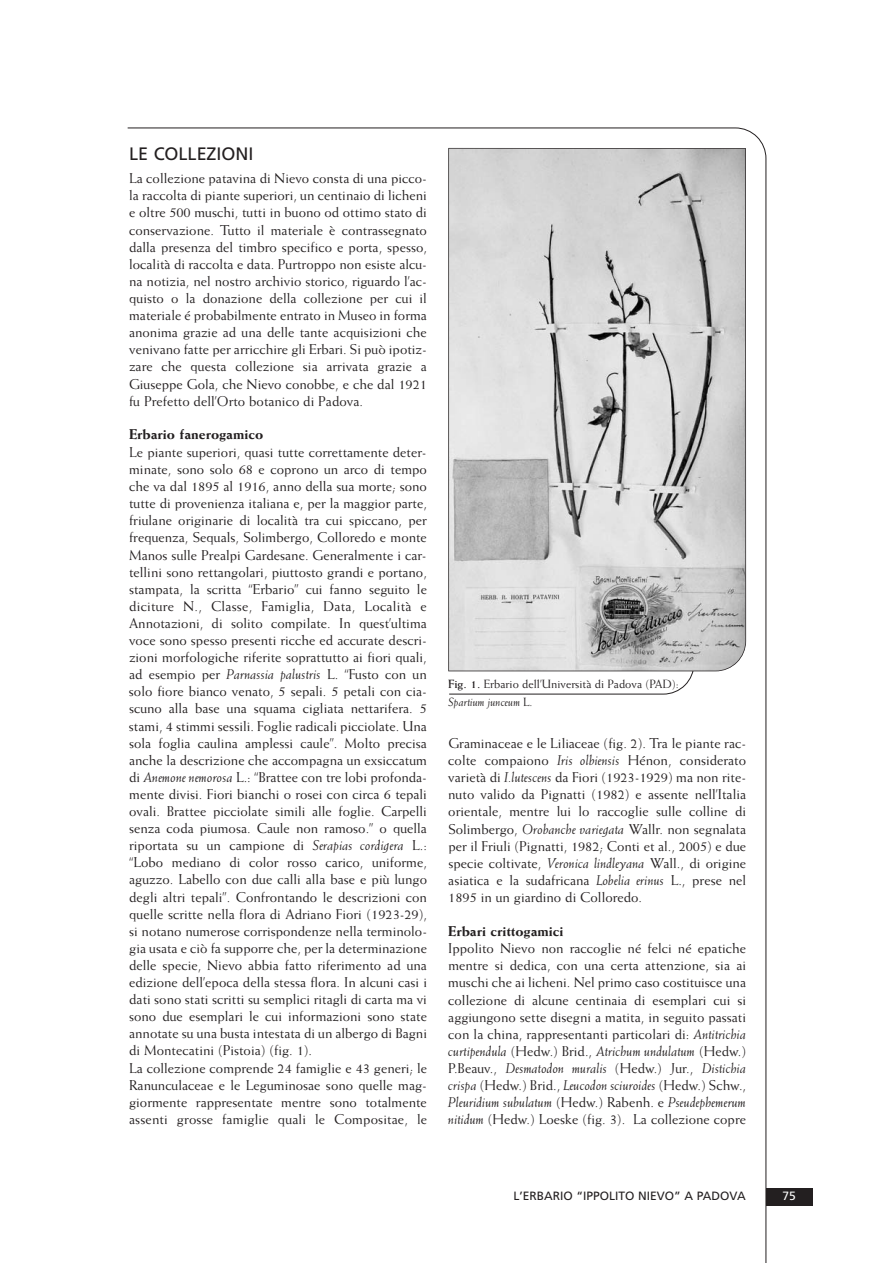
<style>
.page{position:relative;width:893px;height:1263px;background:#fff}
.page>*{position:absolute;margin:0;border:0;box-sizing:border-box;transform-origin:0 0}
.t1{font:18px "Frutiger";color:#231f20}
.t2{font:14.25px/17.1px "Weiss";color:#231f20;text-align:justify}
.t3{font:800 14.25px "Weiss";color:#231f20}
.t4{font:12px/18px "Weiss";color:#231f20}
.t5{font:12px "Frutiger";color:#231f20}
.t6{font:12px "Frutiger";color:#fff}
.s1{font-style:italic}
.s2{font-weight:700}
</style>
<div class="page">
<div style="left:765px;top:1189px;width:47px;height:17px;background:#231f20"></div>
<svg style="left:448px;top:671px;width:246px;height:24px"></svg>
<svg style="left:448px;top:148px;width:298px;height:523px;background:#cacaca"></svg>
<p class="t1" style="left:129px;top:147px;width:126px">LE COLLEZIONI</p>
<p class="t2" style="left:129px;top:171px;width:299px">La collezione patavina di Nievo consta di una picco&shy;la raccolta di piante superiori, un centinaio di licheni e oltre 500 muschi, tutti in buono od ottimo stato di conservazione. Tutto il materiale è contrassegnato dalla presenza del timbro specifico e porta, spesso, località di raccolta e data. Purtroppo non esiste alcu&shy;na notizia, nel nostro archivio storico, riguardo l’ac&shy;quisto o la donazione della collezione per cui il materiale é probabilmente entrato in Museo in forma anonima grazie ad una delle tante acquisizioni che venivano fatte per arricchire gli Erbari. Si può ipotiz&shy;zare che questa collezione sia arrivata grazie a Giuseppe Gola, che Nievo conobbe, e che dal 1921 fu Prefetto dell’Orto botanico di Padova.</p>
<p class="t3" style="left:129px;top:429px;width:136px">Erbario fanerogamico</p>
<p class="t2" style="left:129px;top:444px;width:300px;text-align:left">Le piante superiori, quasi tutte correttamente deter&shy;minate, sono solo 68 e coprono un arco di tempo che va dal 1895 al 1916, anno della sua morte; sono tutte di provenienza italiana e, per la maggior parte, friulane originarie di località tra cui spiccano, per frequenza, Sequals, Solimbergo, Colloredo e monte Manos sulle Prealpi Gardesane. Generalmente i car&shy;tellini sono rettangolari, piuttosto grandi e portano, stampata, la scritta “Erbario” cui fanno seguito le diciture N., Classe, Famiglia, Data, Località e Annotazioni, di solito compilate. In quest’ultima voce sono spesso presenti ricche ed accurate descri&shy;zioni morfologiche riferite soprattutto ai fiori quali, ad esempio per <span class="s1">Parnassia palustris</span> L. “Fusto con un solo fiore bianco venato, 5 sepali. 5 petali con cia&shy;scuno alla base una squama cigliata nettarifera. 5 stami, 4 stimmi sessili. Foglie radicali picciolate. Una sola foglia caulina amplessi caule”. Molto precisa anche la descrizione che accompagna un exsiccatum di <span class="s1">Anemone nemorosa</span> L.: “Brattee con tre lobi profonda&shy;mente divisi. Fiori bianchi o rosei con circa 6 tepali ovali. Brattee picciolate simili alle foglie. Carpelli senza coda piumosa. Caule non ramoso.” o quella riportata su un campione di <span class="s1">Serapias cordigera</span> L.: “Lobo mediano di color rosso carico, uniforme, aguzzo. Labello con due calli alla base e più lungo degli altri tepali”. Confrontando le descrizioni con quelle scritte nella flora di Adriano Fiori (1923-29), si notano numerose corrispondenze nella terminolo&shy;gia usata e ciò fa supporre che, per la determinazione delle specie, Nievo abbia fatto riferimento ad una edizione dell’epoca della stessa flora. In alcuni casi i dati sono stati scritti su semplici ritagli di carta ma vi sono due esemplari le cui informazioni sono state annotate su una busta intestata di un albergo di Bagni di Montecatini (Pistoia) (fig. 1).<br>La collezione comprende 24 famiglie e 43 generi; le Ranunculaceae e le Leguminosae sono quelle mag&shy;giormente rappresentate mentre sono totalmente assenti grosse famiglie quali le Compositae, le</p>
<p class="t4" style="left:448px;top:676px;width:232px"><span class="s2">Fig. 1.</span> Erbario dell’Università di Padova (PAD):<br><span class="s1">Spartium junceum</span> L.</p>
<p class="t2" style="left:448px;top:736px;width:299px">Graminaceae e le Liliaceae (fig. 2). Tra le piante rac&shy;colte compaiono <span class="s1">Iris olbiensis</span> Hénon, considerato varietà di <span class="s1">I.lutescens</span> da Fiori (1923-1929) ma non rite&shy;nuto valido da Pignatti (1982) e assente nell’Italia orientale, mentre lui lo raccoglie sulle colline di Solimbergo, <span class="s1">Orobanche variegata</span> Wallr. non segnalata per il Friuli (Pignatti, 1982; Conti et al., 2005) e due specie coltivate, <span class="s1">Veronica lindleyana</span> Wall., di origine asiatica e la sudafricana <span class="s1">Lobelia erinus</span> L., prese nel 1895 in un giardino di Colloredo.</p>
<p class="t3" style="left:448px;top:926px;width:117px">Erbari crittogamici</p>
<p class="t2" style="left:448px;top:941px;width:299px">Ippolito Nievo non raccoglie né felci né epatiche mentre si dedica, con una certa attenzione, sia ai muschi che ai licheni. Nel primo caso costituisce una collezione di alcune centinaia di esemplari cui si aggiungono sette disegni a matita, in seguito passati con la china, rappresentanti particolari di: <span class="s1">Antitrichia curtipendula</span> (Hedw.) Brid., <span class="s1">Atrichum undulatum</span> (Hedw.)<br>P.Beauv., <span class="s1">Desmatodon muralis</span> (Hedw.) Jur., <span class="s1">Distichia crispa</span> (Hedw.) Brid., <span class="s1">Leucodon sciuroides</span> (Hedw.) Schw., <span class="s1">Pleuridium subulatum</span> (Hedw.) Rabenh. e <span class="s1">Pseudephemerum nitidum</span> (Hedw.) Loeske (fig. 3). La collezione copre</p>
<p class="t5" style="left:513px;top:1191px;width:234px">L’ERBARIO “IPPOLITO NIEVO” A PADOVA</p>
<p class="t6" style="left:782px;top:1191px;width:15px">75</p>
</div>
